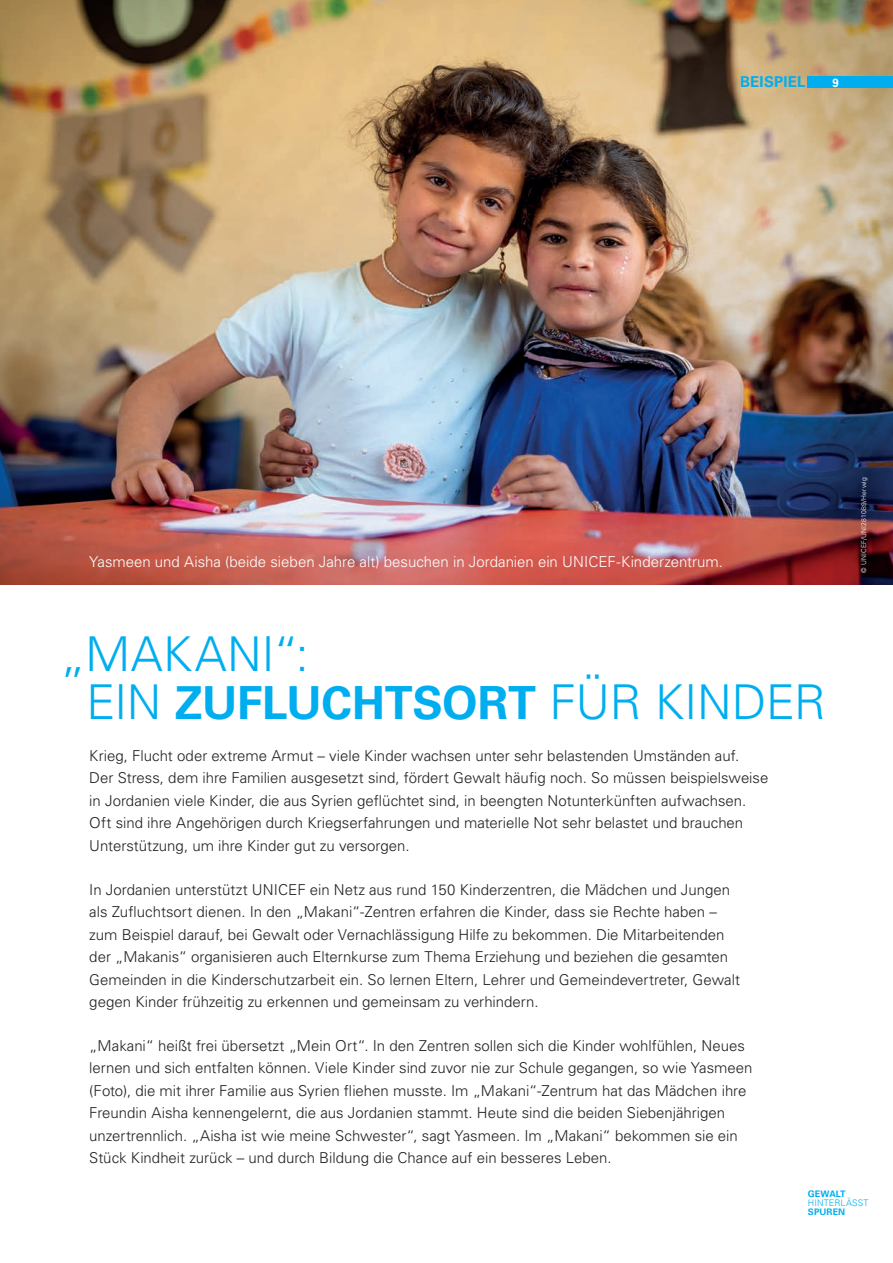
<style>
.page{position:relative;width:893px;height:1263px;background:#fff}
.page>*{position:absolute;margin:0;border:0;box-sizing:border-box;transform-origin:0 0}
.t1{font:300 48px/48px "Univers LT Std";letter-spacing:-.01em;color:#00aeef}
.t2{font:300 15px/22.5px "Univers LT Std";color:#231f20}
.t3{font:300 15px "Univers LT Std";color:#fff}
.t4{font:700 15px "Univers LT Std";letter-spacing:.01em;color:#00aeef}
.t5{font:700 12px "Univers LT Std";color:#fff;scale:.95 1}
.t6{font:700 9px "Univers LT Std";letter-spacing:.005em;color:#00aeef}
.t7{font:300 9px "Univers LT Std";letter-spacing:.02em;color:#00aeef}
.t8{font:300 6.75px "Univers LT Std";letter-spacing:.03em;color:#fff}
.s1{font-weight:700;font-size:45.6px}
</style>
<div class="page">
<img style="left:0;top:0;width:893px;height:585px">
<div style="left:808px;top:77px;width:85px;height:11px;background:#00aeef"></div>
<p class="t4" style="left:740px;top:73px;width:67px">BEISPIEL</p>
<p class="t5" style="left:832px;top:75px;width:8px">9</p>
<p class="t3" style="left:89px;top:552px;width:635px">Yasmeen und Aisha (beide sieben Jahre alt) besuchen in Jordanien ein UNICEF-Kinderzentrum.</p>
<h1 class="t1" style="left:86px;top:629px;width:741px;text-indent:-27px">„MAKANI“:<br>EIN <span class="s1">ZUFLUCHTSORT</span> FÜR KINDER</h1>
<p class="t2" style="left:89px;top:744px;width:681px">Krieg, Flucht oder extreme Armut – viele Kinder wachsen unter sehr belastenden Umständen auf.<br>Der Stress, dem ihre Familien ausgesetzt sind, fördert Gewalt häufig noch. So müssen beispielsweise in Jordanien viele Kinder, die aus Syrien geflüchtet sind, in beengten Notunterkünften aufwachsen.<br>Oft sind ihre Angehörigen durch Kriegserfahrungen und materielle Not sehr belastet und brauchen Unterstützung, um ihre Kinder gut zu versorgen.</p>
<p class="t2" style="left:89px;top:878px;width:652px">In Jordanien unterstützt UNICEF ein Netz aus rund 150 Kinderzentren, die Mädchen und Jungen als Zufluchtsort dienen. In den „Makani“-Zentren erfahren die Kinder, dass sie Rechte haben – zum Beispiel darauf, bei Gewalt oder Vernachlässigung Hilfe zu bekommen. Die Mitarbeitenden der „Makanis“ organisieren auch Elternkurse zum Thema Erziehung und beziehen die gesamten Gemeinden in die Kinderschutzarbeit ein. So lernen Eltern, Lehrer und Gemeindevertreter, Gewalt gegen Kinder frühzeitig zu erkennen und gemeinsam zu verhindern.</p>
<p class="t2" style="left:89px;top:1034px;width:665px">„Makani“ heißt frei übersetzt „Mein Ort“. In den Zentren sollen sich die Kinder wohlfühlen, Neues lernen und sich entfalten können. Viele Kinder sind zuvor nie zur Schule gegangen, so wie Yasmeen (Foto), die mit ihrer Familie aus Syrien fliehen musste. Im „Makani“-Zentrum hat das Mädchen ihre Freundin Aisha kennengelernt, die aus Jordanien stammt. Heute sind die beiden Siebenjährigen unzertrennlich. „Aisha ist wie meine Schwester“, sagt Yasmeen. Im „Makani“ bekommen sie ein Stück Kindheit zurück – und durch Bildung die Chance auf ein besseres Leben.</p>
<p class="t8" style="left:860px;top:573px;width:97px;rotate:-90deg">© UNICEF/UNI281089/Herwig</p>
<p class="t6" style="left:808px;top:1189px;width:39px">GEWALT</p>
<p class="t7" style="left:808px;top:1197px;width:62px">HINTERLÄSST</p>
<p class="t6" style="left:808px;top:1207px;width:39px">SPUREN</p>
</div>
